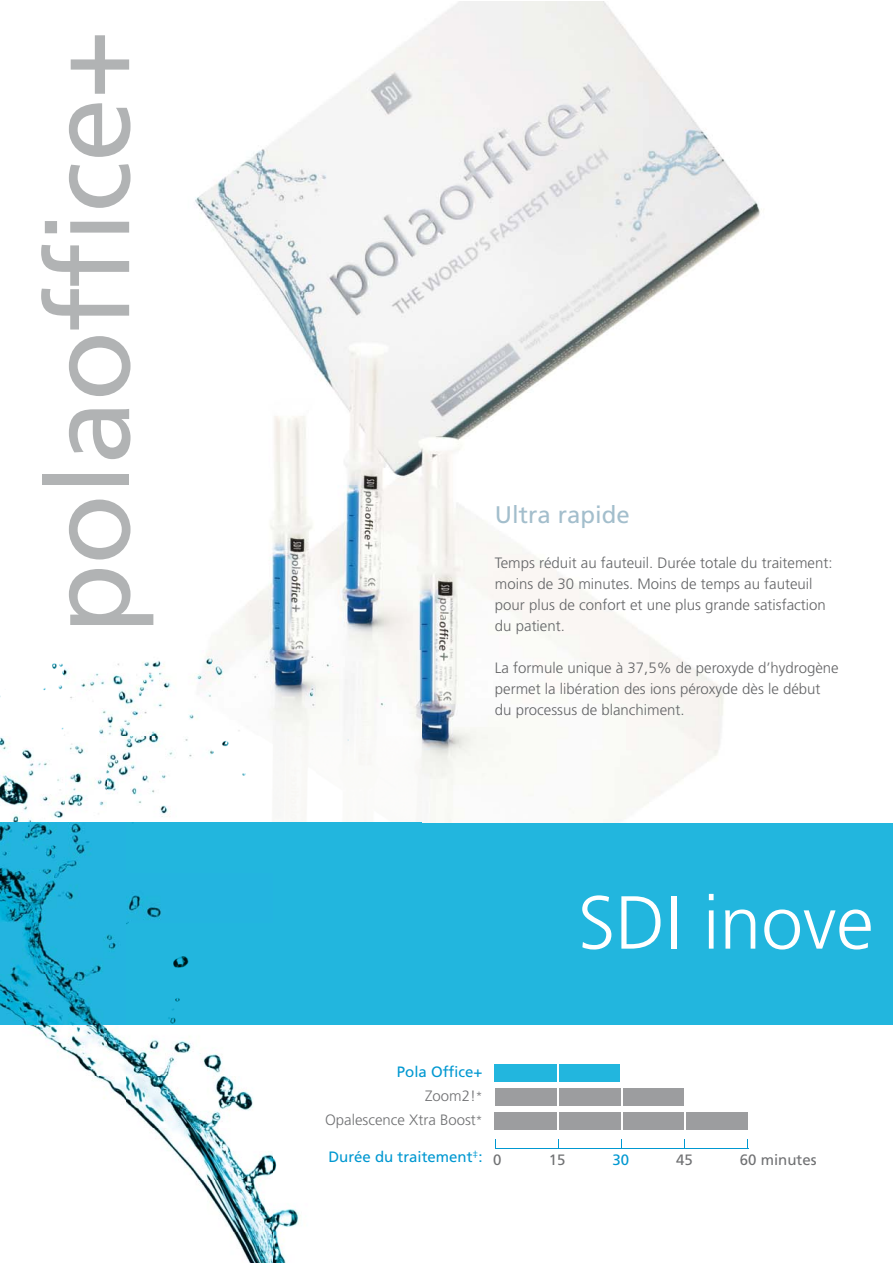
<style>
.page{position:relative;width:893px;height:1263px;background:#fff}
.page>*{position:absolute;margin:0;border:0;box-sizing:border-box;transform-origin:0 0}
.t1{font:115.5px "Frutiger";letter-spacing:-.01em;color:#b1b3b4}
.t2{font:300 75px "Frutiger";color:#fff}
.t3{font:24px "Frutiger";color:#a3becc}
.t4{font:300 15px/21px "Frutiger";color:#646567}
.t5{font:300 15px/24px "Frutiger";color:#707173;text-align:right}
.t6{font:15px "Frutiger";color:#0098d1}
.t7{font:15px "Frutiger";color:#707173}
.s1{font-weight:400;color:#0098d1}
.s2{font-size:12px}
</style>
<div class="page">
<img style="left:195px;top:1px;width:565px;height:1065px">
<div style="left:0;top:823px;width:892px;height:202px;background:#22b6de"></div>
<img style="left:0;top:974px;width:126px;height:127px">
<img style="left:126px;top:1067px;width:175px;height:196px">
<img style="left:108px;top:1025px;width:313px;height:42px">
<img style="left:0;top:650px;width:421px;height:324px">
<div style="left:495px;top:1064px;width:125px;height:17px;background:#22b6de"></div>
<div style="left:495px;top:1089px;width:190px;height:17px;background:#9c9d9f"></div>
<div style="left:495px;top:1112px;width:253px;height:17px;background:#9c9d9f"></div>
<hr style="left:621px;top:1049px;width:1px;height:85px;background:#fff">
<hr style="left:557px;top:1047px;width:2px;height:86px;background:#fff">
<hr style="left:684px;top:1049px;width:1px;height:86px;background:#fff">
<hr style="left:495px;top:1148px;width:253px;height:1px;background:#0098d1">
<h1 class="t1" style="left:21px;top:634px;width:606px;rotate:-90deg">polaoffice+</h1>
<h3 class="t3" style="left:495px;top:501px;width:136px">Ultra rapide</h3>
<p class="t4" style="left:495px;top:553px;width:339px">Temps réduit au fauteuil. Durée totale du traitement: moins de 30 minutes. Moins de temps au fauteuil pour plus de confort et une plus grande satisfaction du patient.</p>
<p class="t4" style="left:495px;top:658px;width:345px">La formule unique à 37,5% de peroxyde d’hydrogène permet la libération des ions péroxyde dès le début du processus de blanchiment.</p>
<h2 class="t2" style="left:578px;top:880px;width:297px">SDI inove</h2>
<p class="t5" style="left:325px;top:1060px;width:159px"><span class="s1">Pola Office+<br></span>Zoom2!<span class="s2">*<br></span>Opalescence Xtra Boost<span class="s2">*</span></p>
<p class="t6" style="left:328px;top:1148px;width:156px">Durée du traitement<sup>‡</sup>:</p>
<p class="t7" style="left:493px;top:1151px;width:10px">0</p>
<p class="t7" style="left:549px;top:1151px;width:18px">15</p>
<p class="t6" style="left:612px;top:1151px;width:18px">30</p>
<p class="t7" style="left:676px;top:1151px;width:18px">45</p>
<p class="t7" style="left:740px;top:1151px;width:78px">60 minutes</p>
</div>
